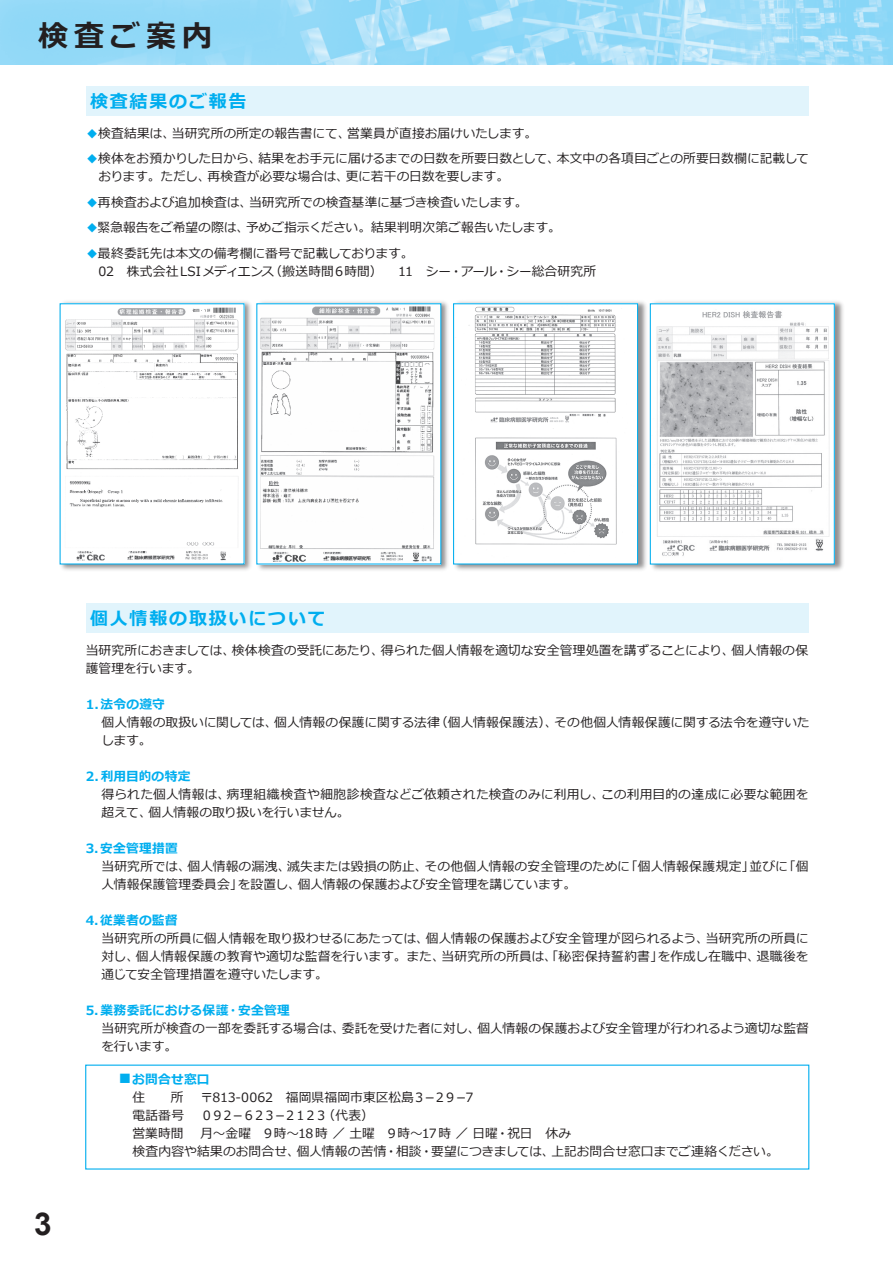
<style>
.page{position:relative;width:893px;height:1263px;background:#fff}
.page>*{position:absolute;margin:0;border:0;box-sizing:border-box;transform-origin:0 0}
.t1{font:700 31.5px "Arial";color:#231f20}
.t2{font:700 30px "Meiryo";letter-spacing:.2em;color:#231f20}
.t3{font:700 18px "Meiryo";letter-spacing:.1em;color:#00aeef}
.t4{font:12.75px/18px "Meiryo";color:#231f20}
.t5{font:700 12.75px/18px "Meiryo";letter-spacing:.015em;color:#00aeef}
.t6{font:12.75px "Meiryo";letter-spacing:-.185em;color:#231f20}
.s1{color:#00aeef}
.s2{font-size:16.5px}
.s3{font-weight:400;color:#231f20}
</style>
<div class="page">
<img style="left:0;top:0;width:893px;height:65px">
<img style="left:59px;top:301px;width:784px;height:269px">
<img style="left:62px;top:305px;width:181px;height:257px">
<img style="left:258px;top:305px;width:181px;height:257px">
<img style="left:455px;top:305px;width:181px;height:257px">
<div style="left:453px;top:303px;width:185px;height:261px;border:1px solid #00aeef"></div>
<img style="left:652px;top:305px;width:181px;height:258px">
<div style="left:650px;top:303px;width:185px;height:262px;border:1px solid #00aeef"></div>
<div style="left:86px;top:86px;width:723px;height:30px;background:#e1f4fc"></div>
<div style="left:86px;top:603px;width:723px;height:30px;background:#e1f4fc"></div>
<h2 class="t2" style="left:38px;top:15px;width:175px">検査ご案内</h2>
<h3 class="t3" style="left:90px;top:89px;width:158px">検査結果のご報告</h3>
<p class="t4" style="left:86px;top:125px;width:453px"><span class="s1">◆</span>検査結果は、当研究所の所定の報告書にて、営業員が直接お届けいたします。</p>
<p class="t4" style="left:98px;top:150px;width:712px;text-indent:-13px"><span class="s1">◆</span>検体をお預かりした日から、結果をお手元に届けるまでの日数を所要日数として、本文中の各項目ごとの所要日数欄に記載しております。ただし、再検査が必要な場合は、更に若干の日数を要します。</p>
<p class="t4" style="left:86px;top:194px;width:443px"><span class="s1">◆</span>再検査および追加検査は、当研究所での検査基準に基づき検査いたします。</p>
<p class="t4" style="left:86px;top:219px;width:477px"><span class="s1">◆</span>緊急報告をご希望の際は、予めご指示ください。結果判明次第ご報告いたします。</p>
<p class="t4" style="left:86px;top:245px;width:329px"><span class="s1">◆</span>最終委託先は本文の備考欄に番号で記載しております。　02　株式会社 LSIメディエンス（搬送時間６時間）</p>
<p class="t4" style="left:398px;top:263px;width:200px">11　シー・アール・シー総合研究所</p>
<h3 class="t3" style="left:90px;top:606px;width:237px">個人情報の取扱いについて</h3>
<p class="t4" style="left:86px;top:642px;width:724px">当研究所におきましては、検体検査の受託にあたり、得られた個人情報を適切な安全管理処置を講ずることにより、個人情報の保護管理を行います。</p>
<p class="t5" style="left:86px;top:696px;width:81px">1.法令の遵守</p>
<p class="t4" style="left:101px;top:714px;width:710px">個人情報の取扱いに関しては、個人情報の保護に関する法律（個人情報保護法）、その他個人情報保護に関する法令を遵守いたします。</p>
<p class="t5" style="left:86px;top:768px;width:106px">2.利用目的の特定</p>
<p class="t4" style="left:101px;top:786px;width:708px">得られた個人情報は、病理組織検査や細胞診検査などご依頼された検査のみに利用し、この利用目的の達成に必要な範囲を超えて、個人情報の取り扱いを行いません。</p>
<p class="t5" style="left:86px;top:840px;width:94px">3.安全管理措置</p>
<p class="t4" style="left:101px;top:858px;width:709px">当研究所では、個人情報の漏洩、滅失または毀損の防止、その他個人情報の安全管理のために「個人情報保護規定」並びに「個人情報保護管理委員会」を設置し、個人情報の保護および安全管理を講じています。</p>
<p class="t5" style="left:86px;top:912px;width:93px">4.従業者の監督</p>
<p class="t4" style="left:101px;top:930px;width:709px;text-align:justify">当研究所の所員に個人情報を取り扱わせるにあたっては、個人情報の保護および安全管理が図られるよう、当研究所の所員に対し、個人情報保護の教育や適切な監督を行います。また、当研究所の所員は、「秘密保持誓約書」を作成し在職中、退職後を通じて安全管理措置を遵守いたします。</p>
<p class="t5" style="left:86px;top:1002px;width:206px">5.業務委託における保護・安全管理</p>
<p class="t4" style="left:101px;top:1020px;width:709px">当研究所が検査の一部を委託する場合は、委託を受けた者に対し、個人情報の保護および安全管理が行われるよう適切な監督を行います。</p>
<p class="t5" style="left:132px;top:1071px;width:79px;text-indent:-16px"><span class="s2">■</span>お問合せ窓口<span class="s3">住　　所</span></p>
<p class="t4" style="left:201px;top:1089px;width:274px">〒813-0062　福岡県福岡市東区松島３－２９－7</p>
<h1 class="t1" style="left:34px;top:1201px;width:19px">3</h1>
<p class="t4" style="left:132px;top:1107px;width:53px">電話番号</p>
<p class="t6" style="left:201px;top:1107px;width:175px">０９２－６２３－２１２３（代表）</p>
<p class="t4" style="left:132px;top:1125px;width:53px">営業時間</p>
<p class="t4" style="left:132px;top:1125px;width:648px;text-indent:68px">月～金曜　9時～18時 ／ 土曜　9時～17時 ／ 日曜・祝日　休み<br>検査内容や結果のお問合せ、個人情報の苦情・相談・要望につきましては、上記お問合せ窓口までご連絡ください。</p>
</div>
